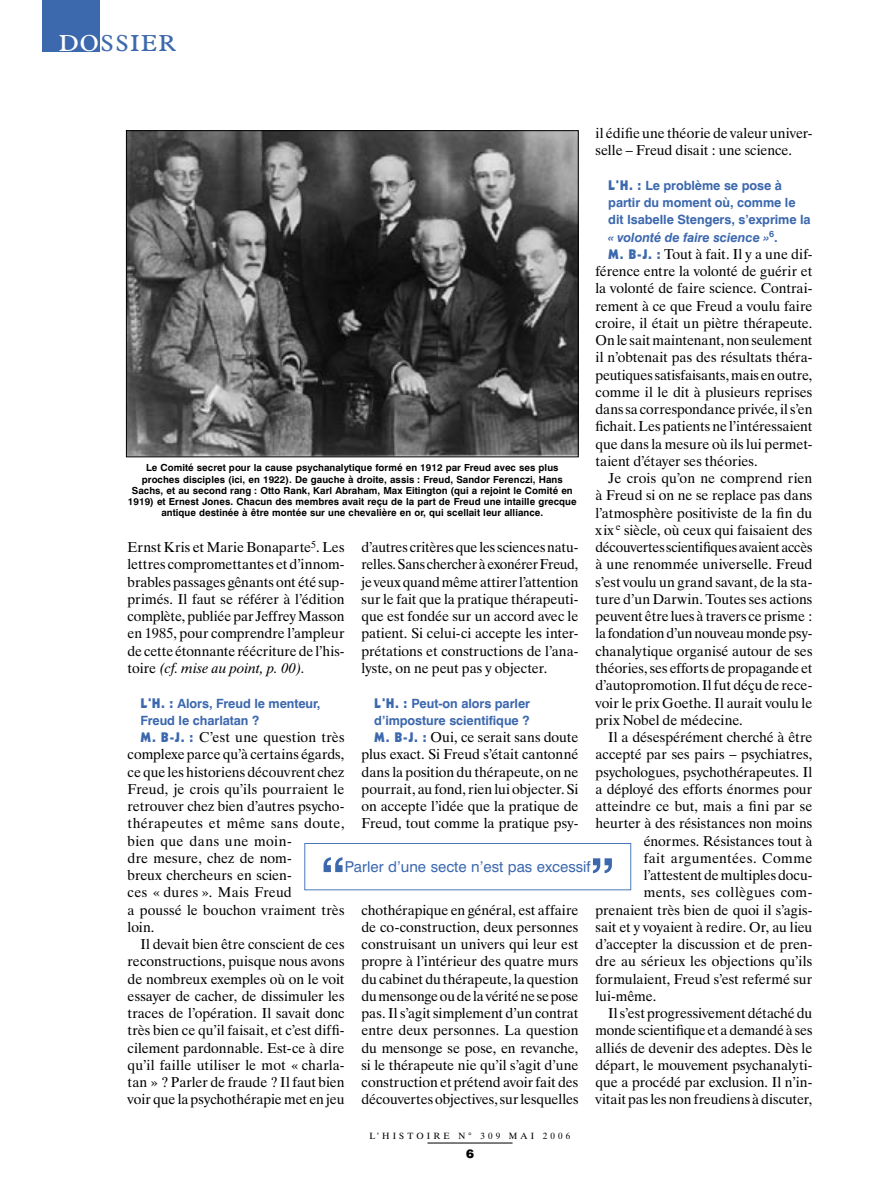
<style>
.page{position:relative;width:872px;height:1191px;background:#fff}
.page>*{position:absolute;margin:0;border:0;box-sizing:border-box;transform-origin:0 0}
._08b_Accroche_longue{font:700 54px "Swiss 721 BT";color:#3c68ae}
.t1{font:22.5px "Aldine 721 BT";letter-spacing:.05em;color:#3c68ae;scale:1.1 1}
._08b_Accroche_longue-2{font:15px "Swiss 721 BT";color:#3c68ae}
._10_Entretien_texte_courant{font:14.25px/17.2px "Dutch 801 BT";color:#000;text-align:justify}
._10_Entretien_texte_courant-2{font:14.25px "Dutch 801 BT";letter-spacing:.025em;color:#000}
._11_Entretien_question{font:700 12.75px/17.2px "Swiss 721 BT";letter-spacing:-.005em;color:#3c68ae}
.t2{font:900 12px "Swiss 721 BT";color:#000}
._07a_Légende{font:700 9.75px/11.2px "Swiss 721 BT";letter-spacing:.005em;color:#000;text-align:center}
.t3{font:9px "Dutch 801 BT";letter-spacing:.35em;color:#000}
.s1{color:#fff}
.s2{font-family:"Geometric 231 BT Heavy C";font-weight:400;font-size:13.5px}
.s3{font-style:italic}
.s4{font-family:"Geometric 231 BT Heavy C";font-size:13.5px;color:#3c68ae}
</style>
<div class="page">
<div style="left:43px;top:0;width:57px;height:51px;background:#3c68ae"></div>
<hr style="left:427px;top:1142px;width:85px;height:1px;background:#000">
<img style="left:128px;top:132px;width:448px;height:323px">
<div style="left:126px;top:130px;width:452px;height:327px;border:1px solid #000"></div>
<div style="left:304px;top:843px;width:327px;height:47px;border:1px solid #4b79bb"></div>
<h2 class="t1" style="left:59px;top:30px;width:108px"><span class="s1">DO</span>SSIER</h2>
<p class="_10_Entretien_texte_courant" style="left:595px;top:124px;width:218px">il édifie une théorie de valeur univer&shy;selle – Freud disait : une science.</p>
<p class="_11_Entretien_question" style="left:608px;top:176px;width:204px"><span class="s2">L’H. :</span> Le problème se pose à partir du moment où, comme le dit Isabelle Stengers, s’exprime la <span class="s3">« volonté de faire science »</span><sup>6</sup>.</p>
<p class="_10_Entretien_texte_courant" style="left:595px;top:245px;width:218px;text-indent:13px"><span class="s4">M. B-J. :</span> Tout à fait. Il y a une dif&shy;férence entre la volonté de guérir et la volonté de faire science. Contrai&shy;rement à ce que Freud a voulu faire croire, il était un piètre thérapeute.<br>On le sait maintenant, non seulement il n’obtenait pas des résultats théra&shy;peutiques satisfaisants, mais en outre, comme il le dit à plusieurs reprises dans sa correspondance privée, il s’en fichait. Les patients ne l’intéressaient que dans la mesure où ils lui permet&shy;taient d’étayer ses théories.</p>
<p class="_10_Entretien_texte_courant" style="left:595px;top:469px;width:218px;text-indent:13px">Je crois qu’on ne comprend rien à Freud si on ne se replace pas dans l’atmosphère positiviste de la fin du xix <sup>e</sup> siècle, où ceux qui faisaient des découvertes scientifiques avaient accès à une renommée universelle. Freud s’est voulu un grand savant, de la sta&shy;ture d’un Darwin. Toutes ses actions peuvent être lues à travers ce prisme : la fondation d’un nouveau monde psy&shy;chanalytique organisé autour de ses théories, ses efforts de propagande et d’autopromotion. Il fut déçu de rece&shy;voir le prix Goethe. Il aurait voulu le prix Nobel de médecine.</p>
<p class="_10_Entretien_texte_courant" style="left:608px;top:728px;width:206px">Il a désespérément cherché à être</p>
<p class="_10_Entretien_texte_courant" style="left:595px;top:745px;width:218px">accepté par ses pairs – psychiatres,</p>
<p class="_10_Entretien_texte_courant" style="left:595px;top:763px;width:218px">psychologues, psychothérapeutes. Il</p>
<p class="_10_Entretien_texte_courant" style="left:595px;top:780px;width:218px">a déployé des efforts énormes pour</p>
<p class="_10_Entretien_texte_courant" style="left:595px;top:797px;width:218px">atteindre ce but, mais a fini par se</p>
<p class="_10_Entretien_texte_courant" style="left:595px;top:814px;width:218px">heurter à des résistances non moins</p>
<p class="_10_Entretien_texte_courant" style="left:643px;top:832px;width:170px">énormes. Résistances tout à</p>
<p class="_10_Entretien_texte_courant-2" style="left:643px;top:849px;width:170px">fait argumentées. Comme</p>
<p class="_10_Entretien_texte_courant" style="left:643px;top:866px;width:170px">l’attestent de multiples docu-</p>
<p class="_10_Entretien_texte_courant-2" style="left:643px;top:883px;width:170px">ments, ses collègues com-</p>
<p class="_10_Entretien_texte_courant" style="left:595px;top:901px;width:218px">prenaient très bien de quoi il s’agis-</p>
<p class="_10_Entretien_texte_courant" style="left:595px;top:918px;width:218px">sait et y voyaient à redire. Or, au lieu</p>
<p class="_10_Entretien_texte_courant" style="left:595px;top:935px;width:218px">d’accepter la discussion et de pren-</p>
<p class="_10_Entretien_texte_courant" style="left:595px;top:952px;width:218px">dre au sérieux les objections qu’ils</p>
<p class="_10_Entretien_texte_courant" style="left:595px;top:970px;width:218px">formulaient, Freud s’est refermé sur</p>
<p class="_10_Entretien_texte_courant" style="left:595px;top:987px;width:62px">lui-même.</p>
<p class="_10_Entretien_texte_courant" style="left:595px;top:1004px;width:218px;text-indent:13px">Il s’est progressivement détaché du monde scientifique et a demandé à ses alliés de devenir des adeptes. Dès le départ, le mouvement psychanalyti&shy;que a procédé par exclusion. Il n’in&shy;vitait pas les non freudiens à discuter,</p>
<p class="_07a_Légende" style="left:128px;top:462px;width:450px">Le Comité secret pour la cause psychanalytique formé en 1912 par Freud avec ses plus proches disciples (ici, en 1922). De gauche à droite, assis : Freud, Sandor Ferenczi, Hans Sachs, et au second rang : Otto Rank, Karl Abraham, Max Eitington (qui a rejoint le Comité en 1919) et Ernest Jones. Chacun des membres avait reçu de la part de Freud une intaille grecque antique destinée à être montée sur une chevalière en or, qui scellait leur alliance.</p>
<p class="_10_Entretien_texte_courant" style="left:128px;top:538px;width:218px">Ernst Kris et Marie Bonaparte<sup>5</sup>. Les lettres compromettantes et d’innom&shy;brables passages gênants ont été sup&shy;primés. Il faut se référer à l’édition complète, publiée par Jeffrey Masson en 1985, pour comprendre l’ampleur de cette étonnante réécriture de l’his&shy;toire <span class="s3">(cf. mise au point, p. 00).</span></p>
<p class="_11_Entretien_question" style="left:140px;top:694px;width:182px"><span class="s2">L’H. :</span> Alors, Freud le menteur,<br>Freud le charlatan ?</p>
<p class="_10_Entretien_texte_courant" style="left:128px;top:728px;width:218px;text-align:left;text-indent:13px"><span class="s4">M. B-J. :</span> C’est une question très complexe parce qu’à certains égards, ce que les historiens découvrent chez<br>Freud, je crois qu’ils pourraient le retrouver chez bien d’autres psycho&shy;thérapeutes et même sans doute, bien que dans une moin-<br>dre mesure, chez de nom-<br>breux chercheurs en scien-<br>ces « dures ». Mais Freud<br>a poussé le bouchon vraiment très loin.</p>
<p class="_10_Entretien_texte_courant" style="left:128px;top:935px;width:218px;text-indent:13px">Il devait bien être conscient de ces reconstructions, puisque nous avons de nombreux exemples où on le voit essayer de cacher, de dissimuler les traces de l’opération. Il savait donc très bien ce qu’il faisait, et c’est diffi&shy;cilement pardonnable. Est-ce à dire qu’il faille utiliser le mot « charla&shy;tan » ? Parler de fraude ? Il faut bien voir que la psychothérapie met en jeu</p>
<p class="_10_Entretien_texte_courant" style="left:361px;top:538px;width:218px">d’autres critères que les sciences natu&shy;relles. Sans chercher à exonérer Freud, je veux quand même attirer l’attention sur le fait que la pratique thérapeuti&shy;que est fondée sur un accord avec le patient. Si celui-ci accepte les inter&shy;prétations et constructions de l’ana&shy;lyste, on ne peut pas y objecter.</p>
<p class="_11_Entretien_question" style="left:374px;top:694px;width:157px"><span class="s2">L’H. :</span> Peut-on alors parler d’imposture scientifique ?</p>
<p class="_10_Entretien_texte_courant" style="left:361px;top:728px;width:218px;text-indent:13px"><span class="s4">M. B-J. :</span> Oui, ce serait sans doute plus exact. Si Freud s’était cantonné dans la position du thérapeute, on ne pourrait, au fond, rien lui objecter. Si on accepte l’idée que la pratique de Freud, tout comme la pratique psy-</p>
<p class="_08b_Accroche_longue" style="left:321px;top:845px;width:25px">“</p>
<p class="_08b_Accroche_longue-2" style="left:345px;top:858px;width:247px">Parler d’une secte n’est pas excessif</p>
<p class="_08b_Accroche_longue" style="left:590px;top:845px;width:25px">”</p>
<p class="_10_Entretien_texte_courant" style="left:361px;top:901px;width:218px">chothérapique en général, est affaire de co-construction, deux personnes construisant un univers qui leur est propre à l’intérieur des quatre murs du cabinet du thérapeute, la question du mensonge ou de la vérité ne se pose pas. Il s’agit simplement d’un contrat entre deux personnes. La question du mensonge se pose, en revanche, si le thérapeute nie qu’il s’agit d’une construction et prétend avoir fait des découvertes objectives, sur lesquelles</p>
<p class="t3" style="left:370px;top:1129px;width:202px">L’HISTOIRE N° 309 MAI 2006</p>
<p class="t2" style="left:466px;top:1146px;width:9px">6</p>
</div>
